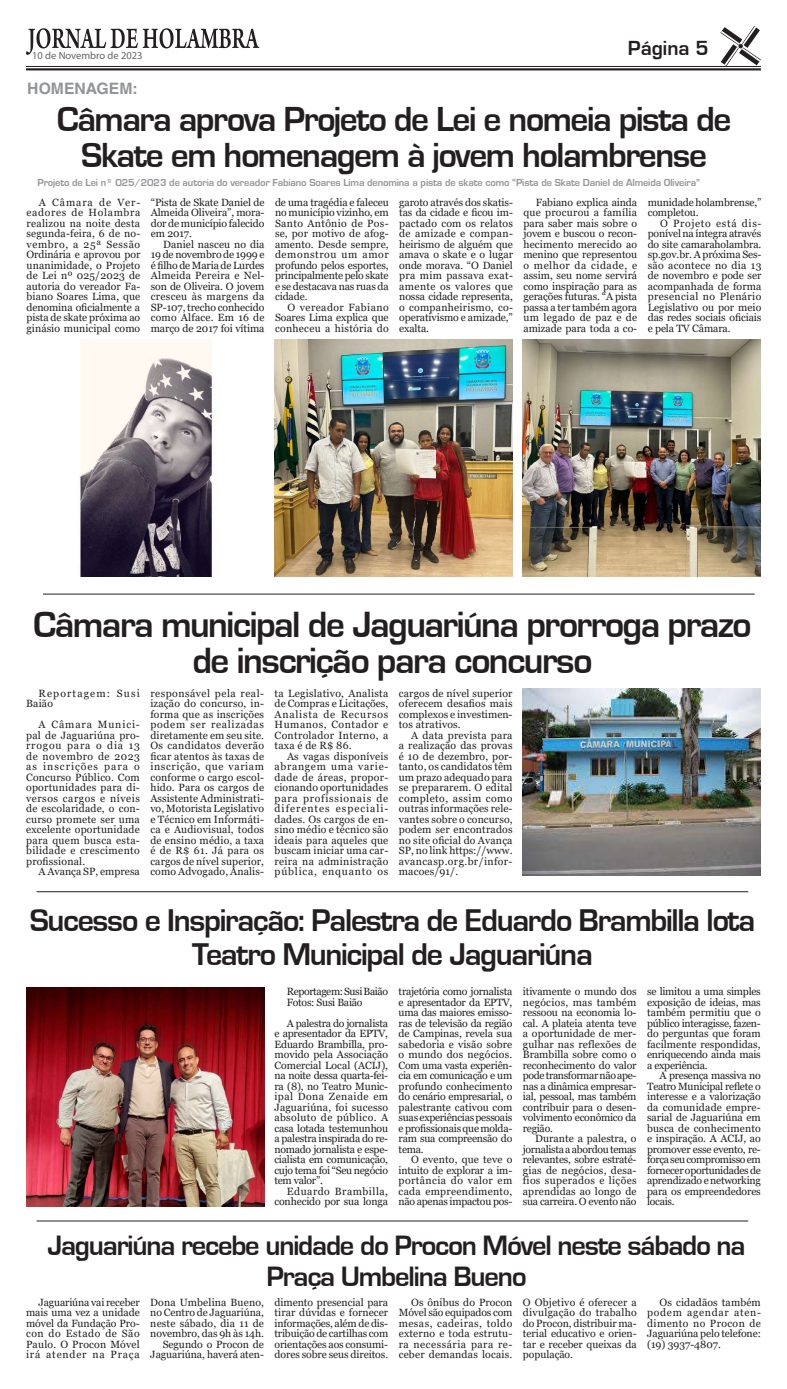
<style>
.page{position:relative;width:787px;height:1389px;background:#fff}
.page>*{position:absolute;margin:0;border:0;box-sizing:border-box;transform-origin:0 0}
.t1{font:37.62px/35.9px "Eurose";letter-spacing:-.04em;color:#231f20;text-align:center}
.t2{font:35.88px/35.9px "Eurose";letter-spacing:-.04em;color:#231f20;text-align:center}
.t3{font:32.38px/34.1px "Eurose";letter-spacing:-.04em;color:#231f20;text-align:center}
.t4{font:28.88px/30.6px "Eurose";letter-spacing:-.04em;color:#231f20;text-align:center}
.t5{font:21.09px "Eurose";color:#231f20}
.t6{font:700 15.75px "Helvetica LT Std";color:#929497}
.t7{font:10.5px/10.5px "Georgia";letter-spacing:-.005em;color:#231f20;text-align:justify}
.t8{font:10.5px "Eurose";letter-spacing:-.01em;color:#939598}
.t9{font:10.5px/10.5px "Georgia";letter-spacing:-.04em;color:#231f20}
.t10{font:10.5px/10.5px "Georgia";letter-spacing:.105em;color:#231f20}
.t11{font:10.5px "Myriad Pro";color:#636366}
</style>
<div class="page">
<hr style="left:26px;top:66px;width:734px;height:1px;background:#231f20">
<hr style="left:26px;top:68px;width:734px;height:2px;background:#231f20">
<svg style="left:720px;top:26px;width:40px;height:40px"></svg>
<svg style="left:26px;top:28px;width:233px;height:27px"></svg>
<hr style="left:43px;top:594px;width:711px;height:1px;background:#231f20">
<hr style="left:36px;top:891px;width:712px;height:1px;background:#231f20">
<hr style="left:36px;top:1221px;width:712px;height:1px;background:#231f20">
<img style="left:80px;top:340px;width:132px;height:237px">
<img style="left:274px;top:340px;width:238px;height:237px">
<img style="left:522px;top:340px;width:238px;height:237px">
<img style="left:522px;top:689px;width:238px;height:187px">
<img style="left:26px;top:987px;width:238px;height:219px">
<p class="t11" style="left:32px;top:49px;width:112px">10 de Novembro de 2023</p>
<h3 class="t5" style="left:627px;top:37px;width:82px">Página 5</h3>
<h3 class="t6" style="left:27px;top:79px;width:112px">HOMENAGEM:</h3>
<h2 class="t2" style="left:57px;top:101px;width:675px">Câmara aprova Projeto de Lei e nomeia pista de<br>Skate em homenagem à jovem holambrense</h2>
<p class="t7" style="left:27px;top:197px;width:115px;text-indent:12px">A Câmara de Ver&shy;eadores de Holambra realizou na noite desta segunda-feira, 6 de no&shy;vembro, a 25ª Sessão Ordinária e aprovou por unanimidade, o Projeto de Lei nº 025/2023 de autoria do vereador Fa&shy;biano Soares Lima, que denomina oficialmente a pista de skate próxima ao ginásio municipal como</p>
<p class="t7" style="left:151px;top:197px;width:115px">“Pista de Skate Daniel de Almeida Oliveira”, mora&shy;dor de município falecido em 2017.</p>
<p class="t8" style="left:37px;top:177px;width:663px">Projeto de Lei nº 025/2023 de autoria do vereador Fabiano Soares Lima denomina a pista de skate como “Pista de Skate Daniel de Almeida Oliveira”</p>
<p class="t7" style="left:275px;top:197px;width:115px">de uma tragédia e faleceu no município vizinho, em Santo Antônio de Pos&shy;se, por motivo de afog&shy;amento. Desde sempre, demonstrou um amor profundo pelos esportes, principalmente pelo skate e se destacava nas ruas da cidade.</p>
<p class="t7" style="left:275px;top:302px;width:115px;text-indent:12px">O vereador Fabiano Soares Lima explica que conheceu a história do</p>
<p class="t7" style="left:399px;top:197px;width:115px">garoto através dos skatis&shy;tas da cidade e ficou im&shy;pactado com os relatos de amizade e compan&shy;heirismo de alguém que amava o skate e o lugar onde morava. “O Daniel pra mim passava exat&shy;amente os valores que nossa cidade representa, o companheirismo, co&shy;operativismo e amizade,” exalta.</p>
<p class="t7" style="left:523px;top:197px;width:115px;text-indent:12px">Fabiano explica ainda que procurou a família para saber mais sobre o jovem e buscou o recon&shy;hecimento merecido ao menino que representou o melhor da cidade, e assim, seu nome servirá como inspiração para as gerações futuras. “A pista passa a ter também agora um legado de paz e de amizade para toda a co-</p>
<p class="t7" style="left:647px;top:197px;width:115px">munidade holambrense,” completou.</p>
<p class="t7" style="left:647px;top:218px;width:115px;text-indent:12px">O Projeto está dis&shy;ponível na íntegra através do site camaraholambra. sp.gov.br. A próxima Ses&shy;são acontece no dia 13 de novembro e pode ser acompanhada de forma presencial no Plenário Legislativo ou por meio das redes sociais oficiais e pela TV Câmara.</p>
<p class="t7" style="left:151px;top:239px;width:115px;text-indent:12px">Daniel nasceu no dia 19 de novembro de 1999 e é filho de Maria de Lurdes Almeida Pereira e Nel&shy;son de Oliveira. O jovem cresceu às margens da SP-107, trecho conhecido como Alface. Em 16 de março de 2017 foi vítima</p>
<h1 class="t1" style="left:33px;top:606px;width:719px">Câmara municipal de Jaguariúna prorroga prazo de inscrição para concurso</h1>
<p class="t10" style="left:26px;top:688px;width:115px;text-indent:12px">Reportagem: Susi<br>Baião</p>
<p class="t7" style="left:26px;top:719px;width:115px;text-indent:12px">A Câmara Munici&shy;pal de Jaguariúna pro&shy;rrogou para o dia 13 de novembro de 2023 as inscrições para o Concurso Público. Com oportunidades para di&shy;versos cargos e níveis de escolaridade, o con&shy;curso promete ser uma excelente oportunidade para quem busca esta&shy;bilidade e crescimento profissional.</p>
<p class="t7" style="left:39px;top:866px;width:103px">A Avança SP, empresa</p>
<p class="t7" style="left:398px;top:688px;width:115px">cargos de nível superior oferecem desafios mais complexos e investimen&shy;tos atrativos.</p>
<p class="t7" style="left:398px;top:730px;width:115px;text-indent:12px">A data prevista para a realização das provas é 10 de dezembro, por&shy;tanto, os candidatos têm um prazo adequado para se prepararem. O edital completo, assim como outras informações rele&shy;vantes sobre o concurso, podem ser encontrados no site oficial do Avança SP, no link https://www. avancasp.org.br/infor&shy;macoes/91/.</p>
<h3 class="t3" style="left:30px;top:903px;width:726px">Sucesso e Inspiração: Palestra de Eduardo Brambilla lota<br>Teatro Municipal de Jaguariúna</h3>
<p class="t9" style="left:287px;top:987px;width:103px">Reportagem: Susi Baião<br>Fotos: Susi Baião</p>
<p class="t7" style="left:274px;top:1018px;width:115px;text-indent:12px">A palestra do jornalista e apresentador da EPTV, Eduardo Brambilla, pro&shy;movido pela Associação Comercial Local (ACIJ), na noite dessa quarta-fei&shy;ra (8), no Teatro Munic&shy;ipal Dona Zenaide em Jaguariúna, foi sucesso absoluto de público. A casa lotada testemunhou a palestra inspirada do re&shy;nomado jornalista e espe&shy;cialista em comunicação, cujo tema foi “Seu negócio tem valor”.</p>
<p class="t7" style="left:274px;top:1186px;width:115px;text-align:right">Eduardo Brambilla, conhecido por sua longa</p>
<p class="t7" style="left:150px;top:688px;width:115px">responsável pela real&shy;ização do concurso, in&shy;forma que as inscrições podem ser realizadas diretamente em seu site.<br>Os candidatos deverão ficar atentos às taxas de inscrição, que variam conforme o cargo escol&shy;hido. Para os cargos de Assistente Administrati&shy;vo, Motorista Legislativo e Técnico em Informáti&shy;ca e Audiovisual, todos de ensino médio, a taxa é de R$ 61. Já para os cargos de nível superior, como Advogado, Analis-</p>
<p class="t7" style="left:274px;top:688px;width:115px">ta Legislativo, Analista de Compras e Licitações, Analista de Recursos Humanos, Contador e Controlador Interno, a taxa é de R$ 86.</p>
<p class="t7" style="left:274px;top:751px;width:115px;text-indent:12px">As vagas disponíveis abrangem uma varie&shy;dade de áreas, propor&shy;cionando oportunidades para profissionais de diferentes especiali&shy;dades. Os cargos de en&shy;sino médio e técnico são ideais para aqueles que buscam iniciar uma car&shy;reira na administração pública, enquanto os</p>
<p class="t7" style="left:646px;top:987px;width:115px">se limitou a uma simples exposição de ideias, mas também permitiu que o público interagisse, fazen&shy;do perguntas que foram facilmente respondidas, enriquecendo ainda mais a experiência.</p>
<p class="t7" style="left:646px;top:1071px;width:115px;text-indent:12px">A presença massiva no Teatro Municipal reflete o interesse e a valorização da comunidade empre&shy;sarial de Jaguariúna em busca de conhecimento e inspiração. A ACIJ, ao promover esse evento, re&shy;força seu compromisso em fornecer oportunidades de aprendizado e networking para os empreendedores locais.</p>
<h3 class="t4" style="left:47px;top:1230px;width:699px">Jaguariúna recebe unidade do Procon Móvel neste sábado na<br>Praça Umbelina Bueno</h3>
<p class="t7" style="left:26px;top:1297px;width:115px;text-indent:12px">Jaguariúna vai receber mais uma vez a unidade móvel da Fundação Pro&shy;con do Estado de São Paulo. O Procon Móvel irá atender na Praça</p>
<p class="t7" style="left:150px;top:1297px;width:115px;text-align:right">Dona Umbelina Bueno, no Centro de Jaguariúna, neste sábado, dia 11 de novembro, das 9h às 14h.<br>Segundo o Procon de<br>Jaguariúna, haverá aten-</p>
<p class="t7" style="left:274px;top:1297px;width:115px">dimento presencial para tirar dúvidas e fornecer informações, além de dis&shy;tribuição de cartilhas com orientações aos consumi&shy;dores sobre seus direitos.</p>
<p class="t7" style="left:398px;top:1297px;width:115px;text-indent:12px">Os ônibus do Procon Móvel são equipados com mesas, cadeiras, toldo externo e toda estrutu&shy;ra necessária para re&shy;ceber demandas locais.</p>
<p class="t7" style="left:522px;top:1297px;width:115px">O Objetivo é oferecer a divulgação do trabalho do Procon, distribuir ma&shy;terial educativo e orien&shy;tar e receber queixas da população.</p>
<p class="t7" style="left:647px;top:1297px;width:115px;text-indent:12px">Os cidadãos também podem agendar aten&shy;dimento no Procon de Jaguariúna pelo telefone: (19) 3937-4807.</p>
<p class="t7" style="left:398px;top:987px;width:115px">trajetória como jornalista e apresentador da EPTV, uma das maiores emisso&shy;ras de televisão da região de Campinas, revela sua sabedoria e visão sobre o mundo dos negócios.<br>Com uma vasta experiên&shy;cia em comunicação e um profundo conhecimento do cenário empresarial, o palestrante cativou com suas experiências pessoais e profissionais que molda&shy;ram sua compreensão do tema.</p>
<p class="t7" style="left:398px;top:1155px;width:115px;text-indent:12px">O evento, que teve o intuito de explorar a im&shy;portância do valor em cada empreendimento, não apenas impactou pos-</p>
<p class="t7" style="left:522px;top:987px;width:115px">itivamente o mundo dos negócios, mas também ressoou na economia lo&shy;cal. A plateia atenta teve a oportunidade de mer&shy;gulhar nas reflexões de Brambilla sobre como o reconhecimento do valor pode transformar não ape&shy;nas a dinâmica empresar&shy;ial, pessoal, mas também contribuir para o desen&shy;volvimento econômico da região.</p>
<p class="t7" style="left:522px;top:1134px;width:115px;text-indent:12px">Durante a palestra, o jornalista a abordou temas relevantes, sobre estraté&shy;gias de negócios, desa&shy;fios superados e lições aprendidas ao longo de sua carreira. O evento não</p>
</div>
